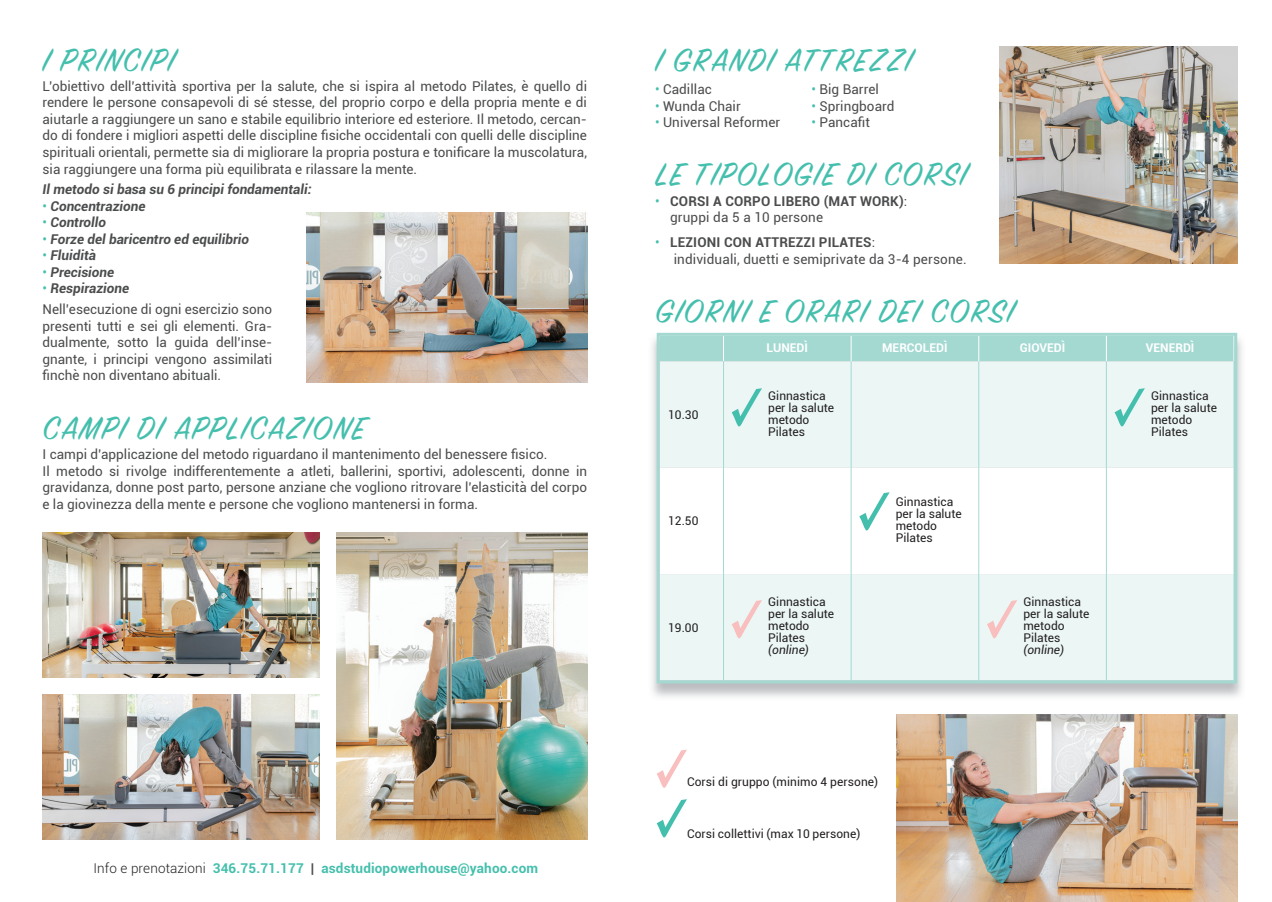
<style>
.page{position:relative;width:1272px;height:902px;background:#fff}
.page>*{position:absolute;margin:0;border:0;box-sizing:border-box;transform-origin:0 0}
.t1{font:36px "Sign Painter House Script";letter-spacing:.055em;color:#45bfad}
.t2{font:13.5px/16.5px "Roboto";color:#4b4c4d}
.t3{font:italic 700 13.5px "Roboto";color:#4b4c4d}
.t4{font:700 13.5px "Roboto";letter-spacing:.01em;color:#45bfad}
.t5{font:700 13.5px/16.5px "Roboto";letter-spacing:.01em;color:#4b4c4d}
.t6{font:12px/12px "Roboto";color:#231f20}
.t7{font:700 12px "Roboto";color:#fff}
.t8{font:italic 12px "Roboto";color:#231f20}
.s1{font-weight:400;font-style:normal;color:#45bfad}
.s2{color:#45bfad}
.s3{font-weight:700;font-style:italic}
.s4{font-weight:300;color:#231f20}
.s5{color:#4b4c4d}
.s6{font-weight:400;color:#45bfad}
.s7{font-weight:400}
.s8{font-weight:700}
</style>
<div class="page">
<svg style="left:657px;top:749px;width:30px;height:39px"></svg>
<svg style="left:656px;top:799px;width:31px;height:39px"></svg>
<img style="left:652px;top:333px;width:590px;height:364px">
<div style="left:660px;top:361px;width:573px;height:318px;background:#ebf6f5"></div>
<svg style="left:660px;top:467px;width:573px;height:107px"></svg>
<hr style="left:723px;top:361px;width:1px;height:106px;background:#a4d9d2">
<hr style="left:850px;top:361px;width:1px;height:106px;background:#a4d9d2">
<hr style="left:978px;top:361px;width:1px;height:106px;background:#a4d9d2">
<hr style="left:1106px;top:361px;width:1px;height:106px;background:#a4d9d2">
<hr style="left:723px;top:467px;width:1px;height:107px;background:#a4d9d2">
<hr style="left:850px;top:467px;width:1px;height:107px;background:#a4d9d2">
<hr style="left:978px;top:467px;width:1px;height:107px;background:#a4d9d2">
<hr style="left:1106px;top:467px;width:1px;height:107px;background:#a4d9d2">
<hr style="left:723px;top:574px;width:1px;height:106px;background:#a4d9d2">
<hr style="left:850px;top:574px;width:1px;height:106px;background:#a4d9d2">
<hr style="left:978px;top:574px;width:1px;height:106px;background:#a4d9d2">
<hr style="left:1106px;top:574px;width:1px;height:106px;background:#a4d9d2">
<div style="left:660px;top:337px;width:573px;height:24px;background:#a4d9d2"></div>
<div style="left:656px;top:333px;width:581px;height:350px;border:3px solid #a4d9d2"></div>
<svg style="left:731px;top:388px;width:31px;height:44px"></svg>
<svg style="left:1114px;top:388px;width:30px;height:44px"></svg>
<svg style="left:859px;top:492px;width:30px;height:44px"></svg>
<svg style="left:731px;top:600px;width:31px;height:44px"></svg>
<svg style="left:986px;top:600px;width:31px;height:44px"></svg>
<img style="left:999px;top:47px;width:238px;height:217px">
<img style="left:336px;top:532px;width:251px;height:306px">
<img style="left:43px;top:532px;width:276px;height:145px">
<img style="left:896px;top:714px;width:341px;height:187px">
<img style="left:306px;top:213px;width:281px;height:170px">
<img style="left:43px;top:694px;width:276px;height:144px">
<h1 class="t1" style="left:43px;top:43px;width:133px">I PRINCIPI</h1>
<p class="t2" style="left:43px;top:77px;width:546px;text-align:justify">L’obiettivo dell’attività sportiva per la salute, che si ispira al metodo Pilates, è quello di rendere le persone consapevoli di sé stesse, del proprio corpo e della propria mente e di aiutarle a raggiungere un sano e stabile equilibrio interiore ed esteriore. Il metodo, cercan&shy;do di fondere i migliori aspetti delle discipline fisiche occidentali con quelli delle discipline spirituali orientali, permette sia di migliorare la propria postura e tonificare la muscolatura, sia raggiungere una forma più equilibrata e rilassare la mente.</p>
<p class="t3" style="left:43px;top:180px;width:270px">Il metodo si basa su 6 principi fondamentali:</p>
<p class="t3" style="left:43px;top:196px;width:104px"><span class="s1">•</span> Concentrazione</p>
<p class="t3" style="left:43px;top:213px;width:65px"><span class="s1">•</span> Controllo</p>
<p class="t3" style="left:43px;top:229px;width:208px"><span class="s1">•</span> Forze del baricentro ed equilibrio</p>
<p class="t3" style="left:43px;top:246px;width:55px"><span class="s1">•</span> Fluidità</p>
<p class="t3" style="left:43px;top:262px;width:73px"><span class="s1">•</span> Precisione</p>
<p class="t2" style="left:43px;top:277px;width:231px;line-height:20.7px"><span class="s2">•</span> <span class="s3">Respirazione<br></span>Nell’esecuzione di ogni esercizio sono</p>
<p class="t2" style="left:43px;top:317px;width:231px;text-align:justify">presenti tutti e sei gli elementi. Gra&shy;dualmente, sotto la guida dell’inse&shy;gnante, i principi vengono assimilati finchè non diventano abituali.</p>
<h1 class="t1" style="left:43px;top:411px;width:324px">CAMPI DI APPLICAZIONE</h1>
<p class="t2" style="left:43px;top:445px;width:546px">I campi d’applicazione del metodo riguardano il mantenimento del benessere fisico.<br>Il metodo si rivolge indifferentemente a atleti, ballerini, sportivi, adolescenti, donne in gravidanza, donne post parto, persone anziane che vogliono ritrovare l’elasticità del corpo e la giovinezza della mente e persone che vogliono mantenersi in forma.</p>
<p class="t4" style="left:93px;top:859px;width:446px"><span class="s4">Info e prenotazioni</span> 346.75.71.177 <span class="s5">|</span> asdstudiopowerhouse@yahoo.com</p>
<h1 class="t1" style="left:655px;top:43px;width:258px">I GRANDI ATTREZZI</h1>
<p class="t2" style="left:655px;top:81px;width:58px"><span class="s2">•</span> Cadillac</p>
<p class="t2" style="left:655px;top:97px;width:87px"><span class="s2">•</span> Wunda Chair</p>
<p class="t2" style="left:655px;top:114px;width:127px"><span class="s2">•</span> Universal Reformer</p>
<p class="t2" style="left:811px;top:81px;width:69px"><span class="s2">•</span> Big Barrel</p>
<p class="t2" style="left:811px;top:97px;width:85px"><span class="s2">•</span> Springboard</p>
<p class="t2" style="left:811px;top:114px;width:60px"><span class="s2">•</span> Pancafit</p>
<h1 class="t1" style="left:655px;top:157px;width:313px">LE TIPOLOGIE DI CORSI</h1>
<p class="t5" style="left:670px;top:192px;width:238px;text-indent:-15px"><span class="s6">•</span> CORSI A CORPO LIBERO (MAT WORK)<span class="s7">: gruppi da 5 a 10 persone</span></p>
<p class="t2" style="left:673px;top:233px;width:294px;text-indent:-19px"><span class="s2">•</span> <span class="s8">LEZIONI CON ATTREZZI PILATES</span>:<br>individuali, duetti e semiprivate da 3-4 persone.</p>
<h1 class="t1" style="left:655px;top:294px;width:360px">GIORNI E ORARI DEI CORSI</h1>
<p class="t7" style="left:766px;top:339px;width:43px">LUNEDÌ</p>
<p class="t7" style="left:882px;top:339px;width:67px">MERCOLEDÌ</p>
<p class="t7" style="left:1019px;top:339px;width:47px">GIOVEDÌ</p>
<p class="t7" style="left:1145px;top:339px;width:50px">VENERDÌ</p>
<p class="t6" style="left:668px;top:408px;width:32px">10.30</p>
<p class="t6" style="left:668px;top:514px;width:32px">12.50</p>
<p class="t6" style="left:668px;top:621px;width:32px">19.00</p>
<p class="t6" style="left:768px;top:389px;width:67px">Ginnastica per la salute metodo<br>Pilates</p>
<p class="t6" style="left:1150px;top:389px;width:67px">Ginnastica per la salute metodo<br>Pilates</p>
<p class="t6" style="left:768px;top:595px;width:67px">Ginnastica per la salute metodo<br>Pilates</p>
<p class="t8" style="left:768px;top:641px;width:42px">(online)</p>
<p class="t6" style="left:895px;top:495px;width:67px">Ginnastica per la salute metodo<br>Pilates</p>
<p class="t6" style="left:1023px;top:595px;width:67px">Ginnastica per la salute metodo<br>Pilates</p>
<p class="t8" style="left:1023px;top:641px;width:42px">(online)</p>
<p class="t6" style="left:687px;top:775px;width:193px">Corsi di gruppo (minimo 4 persone)</p>
<p class="t6" style="left:687px;top:826px;width:175px">Corsi collettivi (max 10 persone)</p>
</div>
